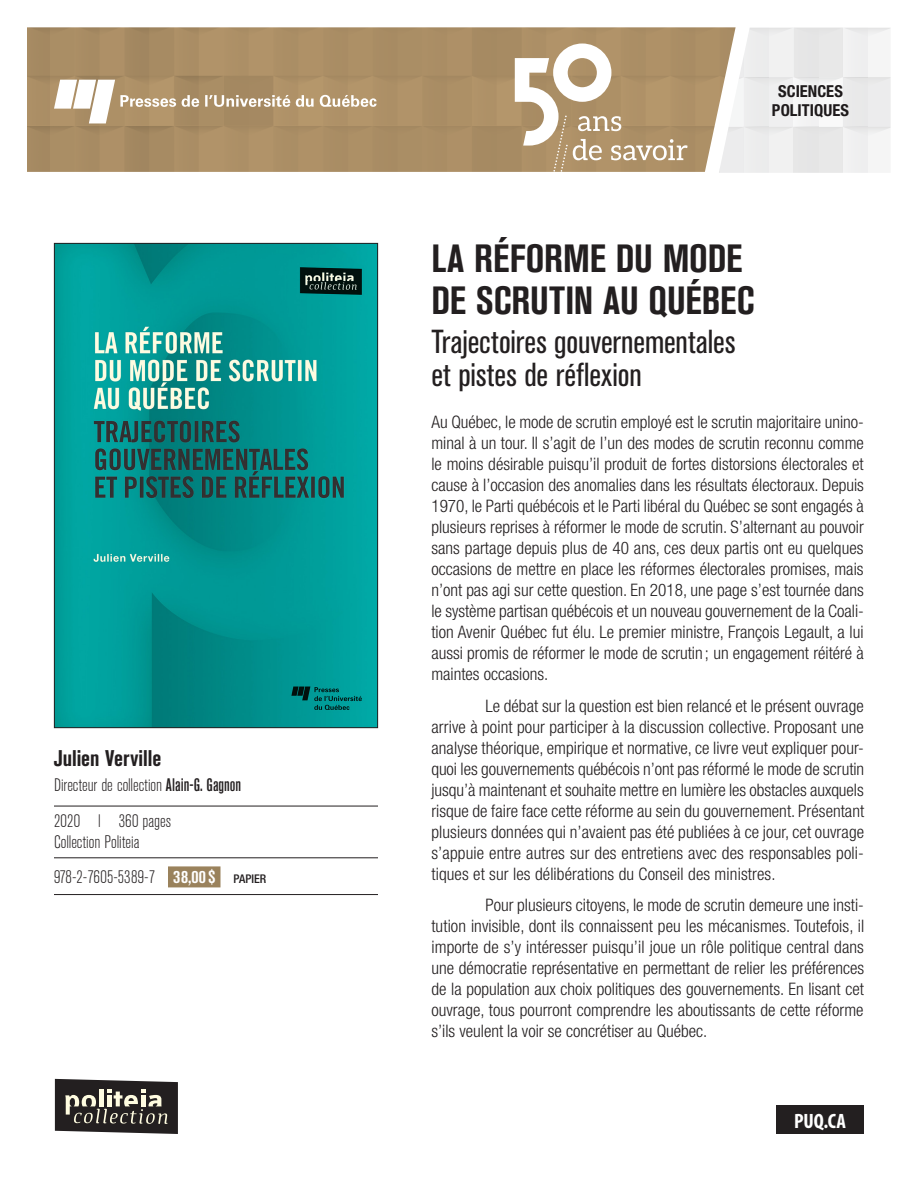
<style>
.page{position:relative;width:918px;height:1188px;background:#fff}
.page>*{position:absolute;margin:0;border:0;box-sizing:border-box;transform-origin:0 0}
._1_Fiche_Titre{font:700 condensed 39px/42px "Akzidenz Grotesk BE";color:#231f20}
._2_Fiche_Sous-titre{font:condensed 33px/33px "Akzidenz Grotesk BE";color:#231f20}
._4_Fiche_Auteurs_dir{font:700 condensed 22.5px "Akzidenz Grotesk BE";letter-spacing:-.005em;color:#231f20}
.t1{font:700 condensed 20.85px "Myriad Pro";color:#fff}
._6b_Fiche_Direction{font:300 condensed 18px "Akzidenz Grotesk BE";letter-spacing:-.005em;color:#231f20}
._6_Fiche_Annee_pages{font:300 condensed 18px/21px "Akzidenz Grotesk BE";color:#231f20}
._7b_Fiche_ISBN_derni{font:300 condensed 18px "Akzidenz Grotesk BE";letter-spacing:.01em;color:#231f20}
._3_Fiche_Courant{font:300 condensed 17.25px/21px "Helvetica Neue";letter-spacing:.01em;color:#231f20;text-align:justify}
._3_Fiche_Courant_pre{font:300 condensed 17.25px/21px "Helvetica Neue";color:#231f20;text-align:justify}
._9_Fiche_Thématique{font:700 condensed 16.5px/19.5px "Helvetica Neue";letter-spacing:.005em;color:#1e1a1b;text-align:center}
.s1{font-weight:500}
.s2{font-weight:700;color:#fff}
.s3{font-family:"Helvetica Neue";font-weight:500;font-size:12px}
</style>
<div class="page">
<img style="left:27px;top:27px;width:692px;height:145px">
<svg style="left:719px;top:27px;width:172px;height:146px"></svg>
<div style="left:776px;top:1106px;width:88px;height:28px;background:#231f20"></div>
<svg style="left:54px;top:80px;width:323px;height:43px"></svg>
<svg style="left:515px;top:44px;width:173px;height:128px"></svg>
<svg style="left:54px;top:243px;width:324px;height:485px;background:#0b9491"></svg>
<hr style="left:54px;top:806px;width:324px;height:1px;background:#231f20">
<hr style="left:54px;top:857px;width:324px;height:1px;background:#231f20">
<hr style="left:54px;top:894px;width:324px;height:1px;background:#231f20">
<div style="left:168px;top:866px;width:52px;height:21px;background:#9a825c"></div>
<svg style="left:55px;top:1079px;width:123px;height:55px;background:#524e4a"></svg>
<p class="_4_Fiche_Auteurs_dir" style="left:54px;top:745px;width:109px">Julien Verville</p>
<p class="_6b_Fiche_Direction" style="left:54px;top:776px;width:189px">Directeur de collection <span class="s1">Alain-G. Gagnon</span></p>
<p class="_6_Fiche_Annee_pages" style="left:54px;top:811px;width:119px">2020 l 360 pages<br>Collection Politeia</p>
<p class="_7b_Fiche_ISBN_derni" style="left:54px;top:867px;width:214px">978-2-7605-5389-7 <span class="s2">38,00 $</span> <span class="s3">PAPIER</span></p>
<p class="_9_Fiche_Thématique" style="left:772px;top:81px;width:79px">SCIENCES<br>POLITIQUES</p>
<p class="_1_Fiche_Titre" style="left:431px;top:238px;width:325px">LA RÉFORME DU MODE<br>DE SCRUTIN AU QUÉBEC</p>
<p class="_2_Fiche_Sous-titre" style="left:431px;top:326px;width:306px">Trajectoires gouvernementales et pistes de réflexion</p>
<p class="_3_Fiche_Courant_pre" style="left:431px;top:412px;width:434px">Au Québec, le mode de scrutin employé est le scrutin majoritaire unino&shy;minal à un tour. Il s’agit de l’un des modes de scrutin reconnu comme le moins désirable puisqu’il produit de fortes distorsions électorales et cause à l’occasion des anomalies dans les résultats électoraux. Depuis 1970, le Parti québécois et le Parti libéral du Québec se sont engagés à plusieurs reprises à réformer le mode de scrutin. S’alternant au pouvoir sans partage depuis plus de 40 ans, ces deux partis ont eu quelques occasions de mettre en place les réformes électorales promises, mais n’ont pas agi sur cette question. En 2018, une page s’est tournée dans le système partisan québécois et un nouveau gouvernement de la Coali&shy;tion Avenir Québec fut élu. Le premier ministre, François Legault, a lui aussi promis de réformer le mode de scrutin ; un engagement réitéré à maintes occasions.</p>
<p class="_3_Fiche_Courant" style="left:431px;top:695px;width:434px;text-indent:54px">Le débat sur la question est bien relancé et le présent ouvrage arrive à point pour participer à la discussion collective. Proposant une analyse théorique, empirique et normative, ce livre veut expliquer pour&shy;quoi les gouvernements québécois n’ont pas réformé le mode de scrutin jusqu’à maintenant et souhaite mettre en lumière les obstacles auxquels risque de faire face cette réforme au sein du gouvernement. Présentant plusieurs données qui n’avaient pas été publiées à ce jour, cet ouvrage s’appuie entre autres sur des entretiens avec des responsables poli&shy;tiques et sur les délibérations du Conseil des ministres.</p>
<p class="_3_Fiche_Courant" style="left:431px;top:895px;width:434px;text-indent:54px">Pour plusieurs citoyens, le mode de scrutin demeure une insti&shy;tution invisible, dont ils connaissent peu les mécanismes. Toutefois, il importe de s’y intéresser puisqu’il joue un rôle politique central dans une démocratie représentative en permettant de relier les préférences de la population aux choix politiques des gouvernements. En lisant cet ouvrage, tous pourront comprendre les aboutissants de cette réforme s’ils veulent la voir se concrétiser au Québec.</p>
<p class="t1" style="left:794px;top:1108px;width:53px">PUQ.CA</p>
</div>
